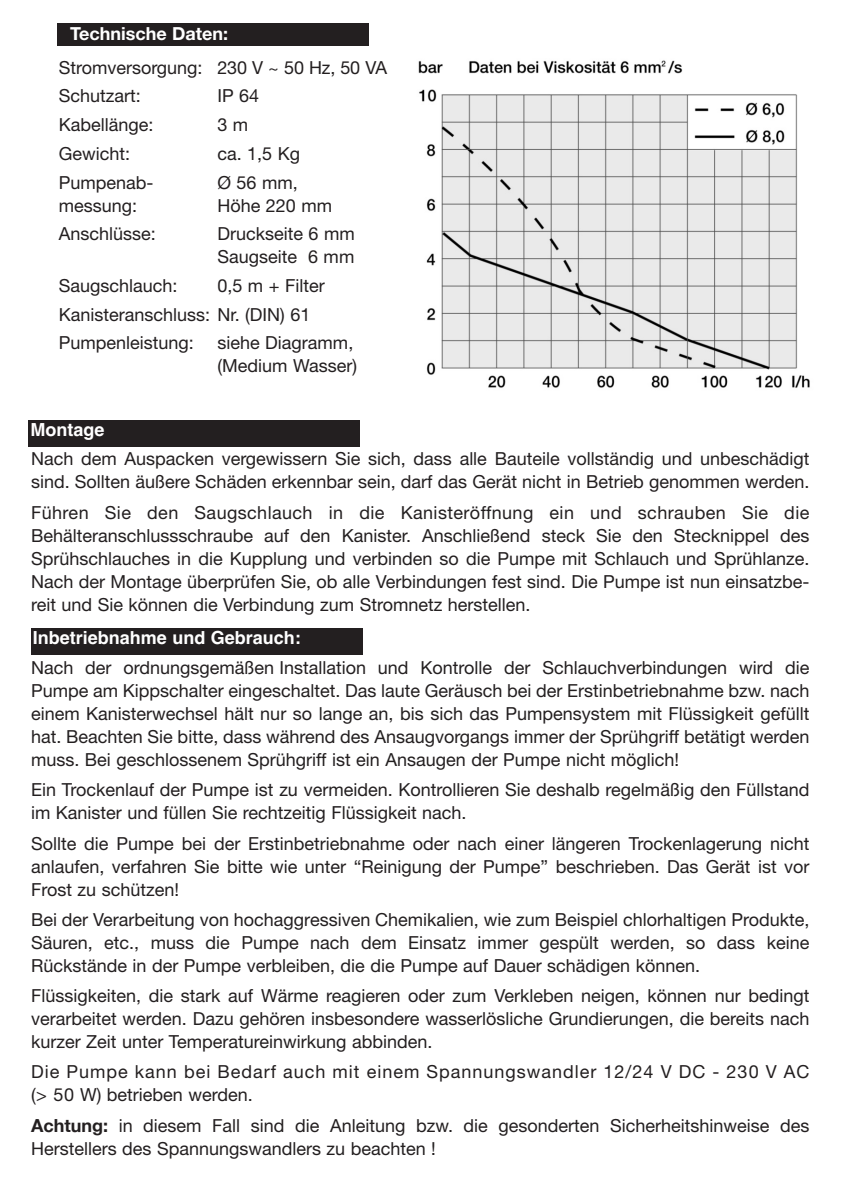
<style>
.page{position:relative;width:842px;height:1191px;background:#fff}
.page>*{position:absolute;margin:0;border:0;box-sizing:border-box;transform-origin:0 0}
.t1{font:18px/23px "Helvetica Neue";color:#231f20}
.t2{font:18px/23px "Helvetica Neue";letter-spacing:.055em;color:#231f20}
.t3{font:700 18px "Helvetica";color:#fff}
.t4{font:700 18px "Helvetica Neue";color:#fff}
.s1{font-weight:700}
</style>
<div class="page">
<div style="left:57px;top:23px;width:312px;height:22px;background:#231f20"></div>
<img style="left:418px;top:60px;width:392px;height:328px">
<div style="left:28px;top:420px;width:332px;height:26px;background:#231f20"></div>
<div style="left:31px;top:628px;width:332px;height:26px;background:#231f20"></div>
<p class="t4" style="left:70px;top:28px;width:160px">Technische Daten:</p>
<p class="t1" style="left:59px;top:55px;width:330px;line-height:28.6px">Stromversorgung: 230 V ~ 50 Hz, 50 VA<br>Schutzart:</p>
<p class="t1" style="left:217px;top:86px;width:43px">IP 64</p>
<p class="t1" style="left:59px;top:115px;width:96px">Kabellänge:</p>
<p class="t1" style="left:217px;top:115px;width:32px">3 m</p>
<p class="t1" style="left:59px;top:144px;width:73px">Gewicht:</p>
<p class="t1" style="left:217px;top:144px;width:84px">ca. 1,5 Kg</p>
<p class="t1" style="left:59px;top:172px;width:96px">Pumpenab-</p>
<p class="t1" style="left:217px;top:172px;width:82px">Ø 56 mm,</p>
<p class="t1" style="left:59px;top:195px;width:80px">messung:</p>
<p class="t1" style="left:217px;top:195px;width:116px">Höhe 220 mm</p>
<p class="t1" style="left:59px;top:224px;width:99px">Anschlüsse:</p>
<p class="t1" style="left:217px;top:224px;width:139px">Druckseite 6 mm<br>Saugseite 6 mm</p>
<p class="t1" style="left:59px;top:276px;width:120px">Saugschlauch:</p>
<p class="t1" style="left:59px;top:273px;width:268px;line-height:28.6px;text-indent:159px">0,5 m + Filter<br>Kanisteranschluss: Nr. (DIN) 61<br>Pumpenleistung:</p>
<p class="t1" style="left:217px;top:333px;width:141px">siehe Diagramm, (Medium Wasser)</p>
<p class="t4" style="left:42px;top:417px;width:7px">:</p>
<p class="t1" style="left:31px;top:448px;width:780px">Nach dem Auspacken vergewissern Sie sich, dass alle Bauteile vollständig und unbeschädigt sind. Sollten äußere Schäden erkennbar sein, darf das Gerät nicht in Betrieb genommen werden.</p>
<p class="t1" style="left:31px;top:503px;width:780px;text-align:justify">Führen Sie den Saugschlauch in die Kanisteröffnung ein und schrauben Sie die Behälteranschlussschraube auf den Kanister. Anschließend steck Sie den Stecknippel des Sprühschlauches in die Kupplung und verbinden so die Pumpe mit Schlauch und Sprühlanze.<br>Nach der Montage überprüfen Sie, ob alle Verbindungen fest sind. Die Pumpe ist nun einsatzbe&shy;reit und Sie können die Verbindung zum Stromnetz herstellen.</p>
<p class="t3" style="left:30px;top:419px;width:75px">Montage</p>
<p class="t3" style="left:33px;top:627px;width:270px">Inbetriebnahme und Gebrauch:</p>
<p class="t1" style="left:31px;top:658px;width:780px;text-align:justify">Nach der ordnungsgemäßen Installation und Kontrolle der Schlauchverbindungen wird die Pumpe am Kippschalter eingeschaltet. Das laute Geräusch bei der Erstinbetriebnahme bzw. nach einem Kanisterwechsel hält nur so lange an, bis sich das Pumpensystem mit Flüssigkeit gefüllt hat. Beachten Sie bitte, dass während des Ansaugvorgangs immer der Sprühgriff betätigt werden muss. Bei geschlossenem Sprühgriff ist ein Ansaugen der Pumpe nicht möglich!</p>
<p class="t1" style="left:31px;top:780px;width:780px">Ein Trockenlauf der Pumpe ist zu vermeiden. Kontrollieren Sie deshalb regelmäßig den Füllstand im Kanister und füllen Sie rechtzeitig Flüssigkeit nach.</p>
<p class="t1" style="left:31px;top:833px;width:780px;text-align:justify">Sollte die Pumpe bei der Erstinbetriebnahme oder nach einer längeren Trockenlagerung nicht anlaufen, verfahren Sie bitte wie unter “Reinigung der Pumpe” beschrieben. Das Gerät ist vor Frost zu schützen!</p>
<p class="t1" style="left:31px;top:909px;width:780px;text-align:justify">Bei der Verarbeitung von hochaggressiven Chemikalien, wie zum Beispiel chlorhaltigen Produkte, Säuren, etc., muss die Pumpe nach dem Einsatz immer gespült werden, so dass keine Rückstände in der Pumpe verbleiben, die die Pumpe auf Dauer schädigen können.</p>
<p class="t1" style="left:31px;top:985px;width:780px;text-align:justify">Flüssigkeiten, die stark auf Wärme reagieren oder zum Verkleben neigen, können nur bedingt verarbeitet werden. Dazu gehören insbesondere wasserlösliche Grundierungen, die bereits nach kurzer Zeit unter Temperatureinwirkung abbinden.</p>
<p class="t2" style="left:31px;top:1061px;width:780px">Die Pumpe kann bei Bedarf auch mit einem Spannungswandler 12/24 V DC - 230 V AC (&gt; 50 W) betrieben werden.</p>
<p class="t1" style="left:31px;top:1116px;width:780px"><span class="s1">Achtung:</span> in diesem Fall sind die Anleitung bzw. die gesonderten Sicherheitshinweise des<br>Herstellers des Spannungswandlers zu beachten !</p>
</div>
